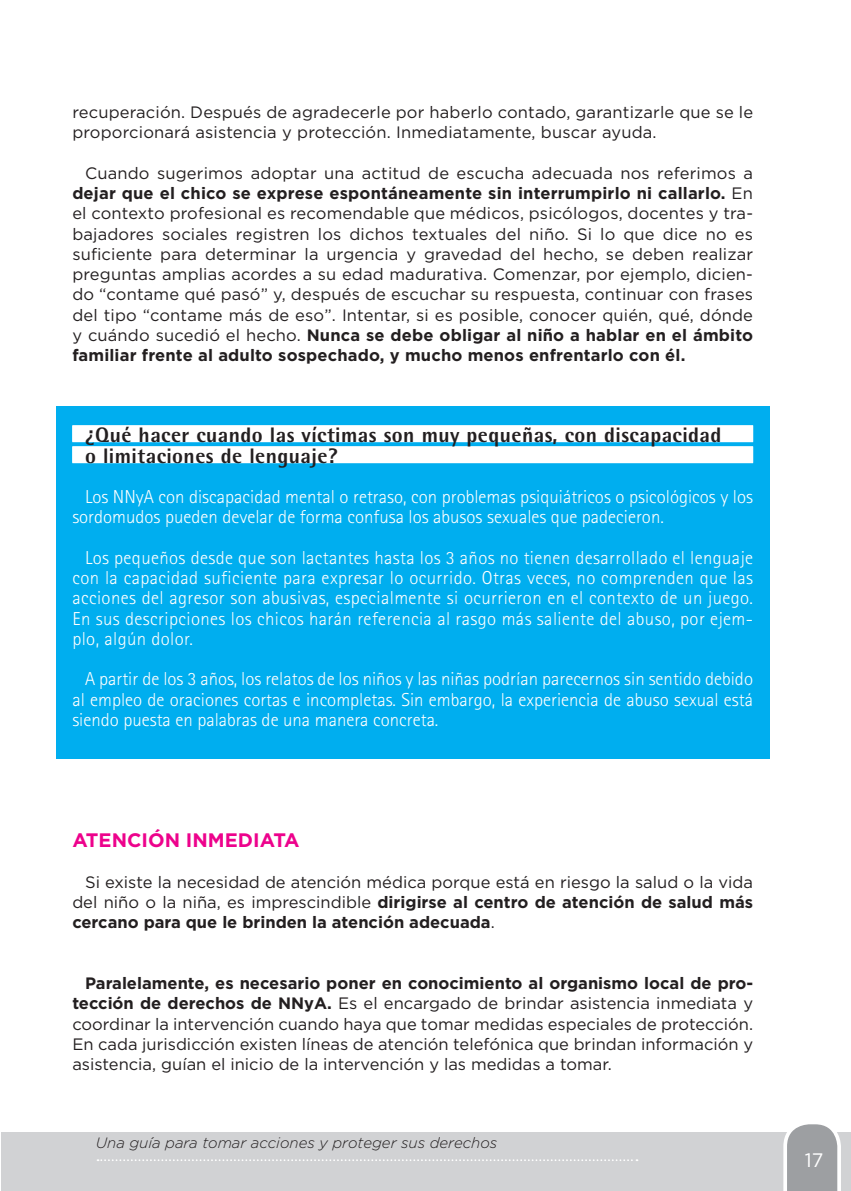
<style>
.page{position:relative;width:851px;height:1191px;background:#fff}
.page>*{position:absolute;margin:0;border:0;box-sizing:border-box;transform-origin:0 0}
.t1{font:800 21px/21px "Rotis Semi Sans";letter-spacing:.02em;color:#231f20}
.t2{font:700 19.5px "Gotham";color:#ed028c}
.t3{font:19.5px "Gotham";color:#fff}
.t4{font:300 18.75px/20.2px "Rotis Sans Serif";color:#fff;text-align:justify}
.t5{font:16.5px/20.2px "Gotham";letter-spacing:.01em;color:#231f20;text-align:justify}
.t6{font:italic 300 15px "Gotham";color:#231f20}
.s1{font-weight:700}
</style>
<div class="page">
<hr style="left:0;top:1133px;width:1px;height:58px;background:#d1d2d4">
<div style="left:2px;top:1133px;width:848px;height:58px;background:#d1d2d4"></div>
<svg style="left:781px;top:1124px;width:61px;height:67px;background:#b0b2b4"></svg>
<svg style="left:97px;top:1159px;width:540px;height:2px"></svg>
<div style="left:57px;top:406px;width:713px;height:352px;background:#00aeef"></div>
<div style="left:72px;top:425px;width:681px;height:17px;background:#fff"></div>
<div style="left:72px;top:446px;width:681px;height:17px;background:#fff"></div>
<p class="t5" style="left:72px;top:102px;width:682px">recuperación. Después de agradecerle por haberlo contado, garantizarle que se le proporcionará asistencia y protección. Inmediatamente, buscar ayuda.</p>
<p class="t5" style="left:72px;top:162px;width:682px;text-indent:13px">Cuando sugerimos adoptar una actitud de escucha adecuada nos referimos a <span class="s1">dejar que el chico se exprese espontáneamente sin interrumpirlo ni callarlo.</span> En el contexto profesional es recomendable que médicos, psicólogos, docentes y tra&shy;bajadores sociales registren los dichos textuales del niño. Si lo que dice no es suficiente para determinar la urgencia y gravedad del hecho, se deben realizar preguntas amplias acordes a su edad madurativa. Comenzar, por ejemplo, dicien&shy;do “contame qué pasó” y, después de escuchar su respuesta, continuar con frases del tipo “contame más de eso”. Intentar, si es posible, conocer quién, qué, dónde y cuándo sucedió el hecho. <span class="s1">Nunca se debe obligar al niño a hablar en el ámbito familiar frente al adulto sospechado, y mucho menos enfrentarlo con él.</span></p>
<p class="t1" style="left:85px;top:424px;width:637px">¿Qué hacer cuando las víctimas son muy pequeñas, con discapacidad o limitaciones de lenguaje?</p>
<p class="t4" style="left:72px;top:486px;width:682px;text-indent:13px">Los NNyA con discapacidad mental o retraso, con problemas psiquiátricos o psicológicos y los sordomudos pueden develar de forma confusa los abusos sexuales que padecieron.</p>
<p class="t4" style="left:72px;top:547px;width:682px;text-indent:13px">Los pequeños desde que son lactantes hasta los 3 años no tienen desarrollado el lenguaje con la capacidad suficiente para expresar lo ocurrido. Otras veces, no comprenden que las acciones del agresor son abusivas, especialmente si ocurrieron en el contexto de un juego.<br>En sus descripciones los chicos harán referencia al rasgo más saliente del abuso, por ejem&shy;plo, algún dolor.</p>
<p class="t4" style="left:72px;top:669px;width:682px;text-indent:13px">A partir de los 3 años, los relatos de los niños y las niñas podrían parecernos sin sentido debido al empleo de oraciones cortas e incompletas. Sin embargo, la experiencia de abuso sexual está siendo puesta en palabras de una manera concreta.</p>
<p class="t2" style="left:72px;top:827px;width:41px">Atenc</p>
<p class="t2" style="left:141px;top:827px;width:156px">ión Inmediata</p>
<p class="t5" style="left:72px;top:871px;width:682px;text-indent:13px">Si existe la necesidad de atención médica porque está en riesgo la salud o la vida del niño o la niña, es imprescindible <span class="s1">dirigirse al centro de atención de salud más cercano para que le brinden la atención adecuada</span>.</p>
<p class="t5" style="left:72px;top:972px;width:682px;text-indent:13px"><span class="s1">Paralelamente, es necesario poner en conocimiento al organismo local de pro&shy;tección de derechos de NNyA.</span> Es el encargado de brindar asistencia inmediata y coordinar la intervención cuando haya que tomar medidas especiales de protección.<br>En cada jurisdicción existen líneas de atención telefónica que brindan información y asistencia, guían el inicio de la intervención y las medidas a tomar.</p>
<p class="t6" style="left:96px;top:1133px;width:403px">Una guía para tomar acciones y proteger sus derechos</p>
<p class="t3" style="left:804px;top:1147px;width:20px">17</p>
</div>
